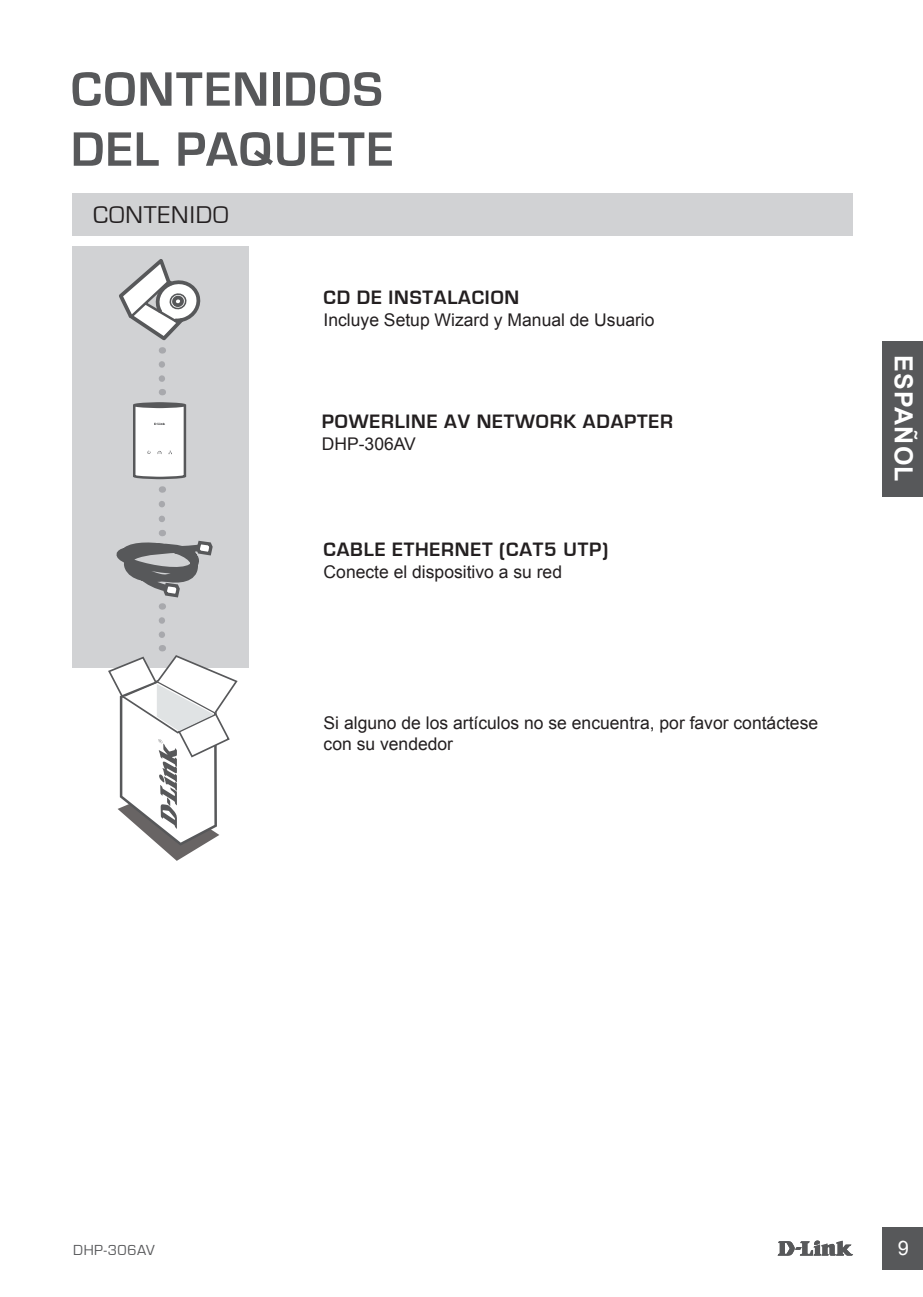
<style>
.page{position:relative;width:923px;height:1297px;background:#fff}
.page>*{position:absolute;margin:0;border:0;box-sizing:border-box;transform-origin:0 0}
.t1{font:700 50px/60px "Eurostile";letter-spacing:.03em;color:#57585a}
.t2{font:25px "Eurostile";letter-spacing:.04em;color:#231f20}
.t3{font:700 25px "Arial";letter-spacing:.045em;color:#fff}
.t4{font:700 20px "Eurostile";letter-spacing:.04em;color:#231f20}
.t5{font:20px "Arial";color:#fff}
.t6{font:17.5px/21px "Arial";color:#231f20}
.t7{font:15px "Eurostile";letter-spacing:.035em;color:#57585a}
</style>
<div class="page">
<div style="left:882px;top:342px;width:40px;height:155px;background:#57585a"></div>
<svg style="left:778px;top:1240px;width:74px;height:15px"></svg>
<div style="left:881px;top:1227px;width:41px;height:42px;background:#57585a"></div>
<div style="left:73px;top:193px;width:779px;height:42px;background:#d1d2d4"></div>
<div style="left:73px;top:246px;width:176px;height:421px;background:#d1d2d4"></div>
<svg style="left:119px;top:259px;width:82px;height:94px"></svg>
<svg style="left:159px;top:364px;width:6px;height:31px"></svg>
<svg style="left:108px;top:620px;width:129px;height:241px"></svg>
<svg style="left:116px;top:504px;width:97px;height:105px"></svg>
<svg style="left:133px;top:402px;width:54px;height:78px;background:#dedfdf"></svg>
<h1 class="t1" style="left:71px;top:60px;width:324px">CONTENIDOS<br>DEL PAQUETE</h1>
<h2 class="t2" style="left:93px;top:201px;width:137px">CONTENIDO</h2>
<p class="t4" style="left:323px;top:286px;width:197px">CD DE INSTALACION</p>
<p class="t6" style="left:323px;top:309px;width:332px">Incluye Setup Wizard y Manual de Usuario</p>
<p class="t4" style="left:322px;top:411px;width:352px">POWERLINE AV NETWORK ADAPTER</p>
<p class="t6" style="left:322px;top:434px;width:96px">DHP-306AV</p>
<p class="t4" style="left:323px;top:538px;width:27px">CABLE</p>
<p class="t4" style="left:392px;top:538px;width:26px">ETHERNET</p>
<p class="t4" style="left:499px;top:538px;width:111px">(CAT5 UTP)</p>
<p class="t6" style="left:323px;top:562px;width:240px">Conecte el dispositivo a su red</p>
<p class="t6" style="left:323px;top:713px;width:496px">Si alguno de los artículos no se encuentra, por favor contáctese con su vendedor</p>
<h2 class="t3" style="left:919px;top:355px;width:128px;rotate:90deg">ESPAÑOL</h2>
<p class="t7" style="left:73px;top:1242px;width:83px">DHP-306AV</p>
<p class="t5" style="left:897px;top:1234px;width:13px">9</p>
</div>
